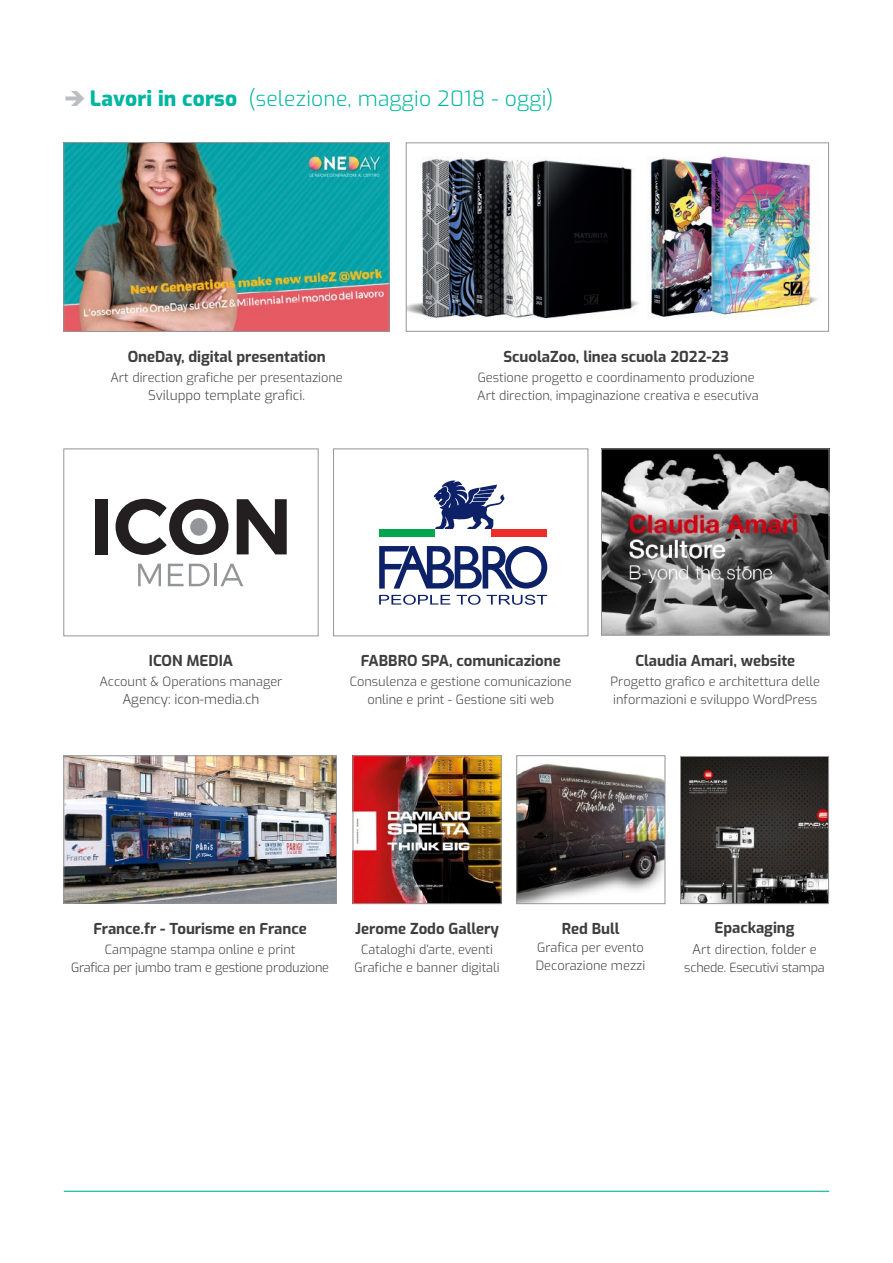
<style>
.page{position:relative;width:893px;height:1263px;background:#fff}
.page>*{position:absolute;margin:0;border:0;box-sizing:border-box;transform-origin:0 0}
.t1{font:300 21px "Exo";letter-spacing:.01em;color:#00b6a0}
.t2{font:700 15px "Exo";color:#3e3e3f}
.t3{font:300 13.5px "Exo";color:#3e3e3f}
.t4{font:300 12.75px/18px "Exo";color:#3e3e3f}
.t5{font:300 12.75px/18px "Exo";letter-spacing:-.02em;color:#3e3e3f;text-align:center}
.s1{color:#bcbdc0}
.s2{font-weight:800}
.s3{font-size:13.5px}
</style>
<div class="page">
<div style="left:63px;top:448px;width:256px;height:188px;border:1px solid #939598"></div>
<img style="left:518px;top:763px;width:145px;height:139px">
<div style="left:516px;top:755px;width:149px;height:149px;border:1px solid #939598"></div>
<img style="left:603px;top:450px;width:224px;height:183px">
<div style="left:601px;top:448px;width:228px;height:187px;border:1px solid #939598"></div>
<hr style="left:64px;top:1191px;width:765px;height:1px;background:#00b6a0">
<img style="left:408px;top:156px;width:410px;height:162px">
<div style="left:406px;top:142px;width:423px;height:190px;border:1px solid #939598"></div>
<img style="left:682px;top:758px;width:145px;height:144px">
<div style="left:680px;top:756px;width:149px;height:148px;border:1px solid #939598"></div>
<img style="left:65px;top:757px;width:270px;height:144px">
<div style="left:63px;top:755px;width:274px;height:148px;border:1px solid #939598"></div>
<img style="left:65px;top:144px;width:322px;height:186px">
<div style="left:63px;top:142px;width:326px;height:190px;border:1px solid #939598"></div>
<div style="left:95px;top:499px;width:12px;height:55px;background:#231f20"></div>
<svg style="left:116px;top:499px;width:112px;height:56px"></svg>
<svg style="left:237px;top:499px;width:50px;height:55px"></svg>
<div style="left:190px;top:518px;width:17px;height:18px;background:#939598;border-radius:50%"></div>
<svg style="left:138px;top:564px;width:23px;height:22px"></svg>
<svg style="left:168px;top:564px;width:42px;height:22px"></svg>
<hr style="left:214px;top:564px;width:3px;height:22px;background:#939598">
<svg style="left:220px;top:564px;width:23px;height:22px"></svg>
<div style="left:333px;top:448px;width:255px;height:188px;background:#fff;border:1px solid #939598"></div>
<svg style="left:433px;top:480px;width:72px;height:50px"></svg>
<div style="left:379px;top:530px;width:56px;height:7px;background:#00a54f"></div>
<div style="left:491px;top:530px;width:56px;height:7px;background:#ee2d28"></div>
<svg style="left:379px;top:595px;width:71px;height:10px"></svg>
<svg style="left:457px;top:595px;width:24px;height:10px"></svg>
<svg style="left:487px;top:595px;width:60px;height:10px"></svg>
<svg style="left:379px;top:546px;width:168px;height:43px"></svg>
<img style="left:355px;top:757px;width:144px;height:145px">
<div style="left:353px;top:755px;width:148px;height:149px;border:1px solid #939598"></div>
<h1 class="t1" style="left:64px;top:83px;width:491px"><span class="s1">➔</span> <span class="s2">Lavori in corso</span> (selezione, maggio 2018 - oggi)</h1>
<p class="t2" style="left:128px;top:345px;width:199px">OneDay, digital presentation</p>
<p class="t4" style="left:110px;top:368px;width:234px">Art direction grafiche per presentazione</p>
<p class="t3" style="left:148px;top:385px;width:158px">Sviluppo template grafici.</p>
<p class="t2" style="left:503px;top:345px;width:227px">ScuolaZoo, linea scuola 2022-23</p>
<p class="t4" style="left:477px;top:368px;width:283px">Gestione progetto e coordinamento produzione<br>Art direction, impaginazione creativa e esecutiva</p>
<p class="t2" style="left:149px;top:649px;width:86px">ICON MEDIA</p>
<p class="t4" style="left:99px;top:672px;width:185px">Account &amp; Operations manager</p>
<p class="t3" style="left:122px;top:689px;width:139px">Agency: icon-media.ch</p>
<p class="t2" style="left:361px;top:649px;width:202px">FABBRO SPA, comunicazione</p>
<p class="t4" style="left:350px;top:672px;width:223px;text-align:center">Consulenza e gestione comunicazione online e print - Gestione siti web</p>
<p class="t2" style="left:635px;top:649px;width:161px">Claudia Amari, website</p>
<p class="t4" style="left:611px;top:672px;width:211px">Progetto grafico e architettura delle informazioni e sviluppo WordPress</p>
<p class="t2" style="left:93px;top:917px;width:215px">France.fr - Tourisme en France</p>
<p class="t5" style="left:71px;top:940px;width:260px">Campagne stampa online e print<br>Grafica per jumbo tram e gestione produzione</p>
<p class="t2" style="left:355px;top:917px;width:146px">Jerome Zodo Gallery</p>
<p class="t4" style="left:354px;top:940px;width:147px;text-align:center">Cataloghi d’arte, eventi<br>Grafiche e banner digitali</p>
<p class="t2" style="left:562px;top:917px;width:59px">Red Bull</p>
<p class="t4" style="left:536px;top:938px;width:111px">Grafica per evento<br>Decorazione mezzi</p>
<p class="t2" style="left:714px;top:917px;width:82px">Epackaging</p>
<p class="t5" style="left:684px;top:939px;width:142px"><span class="s3">A</span>rt direction, folder e schede. Esecutivi stampa</p>
</div>
